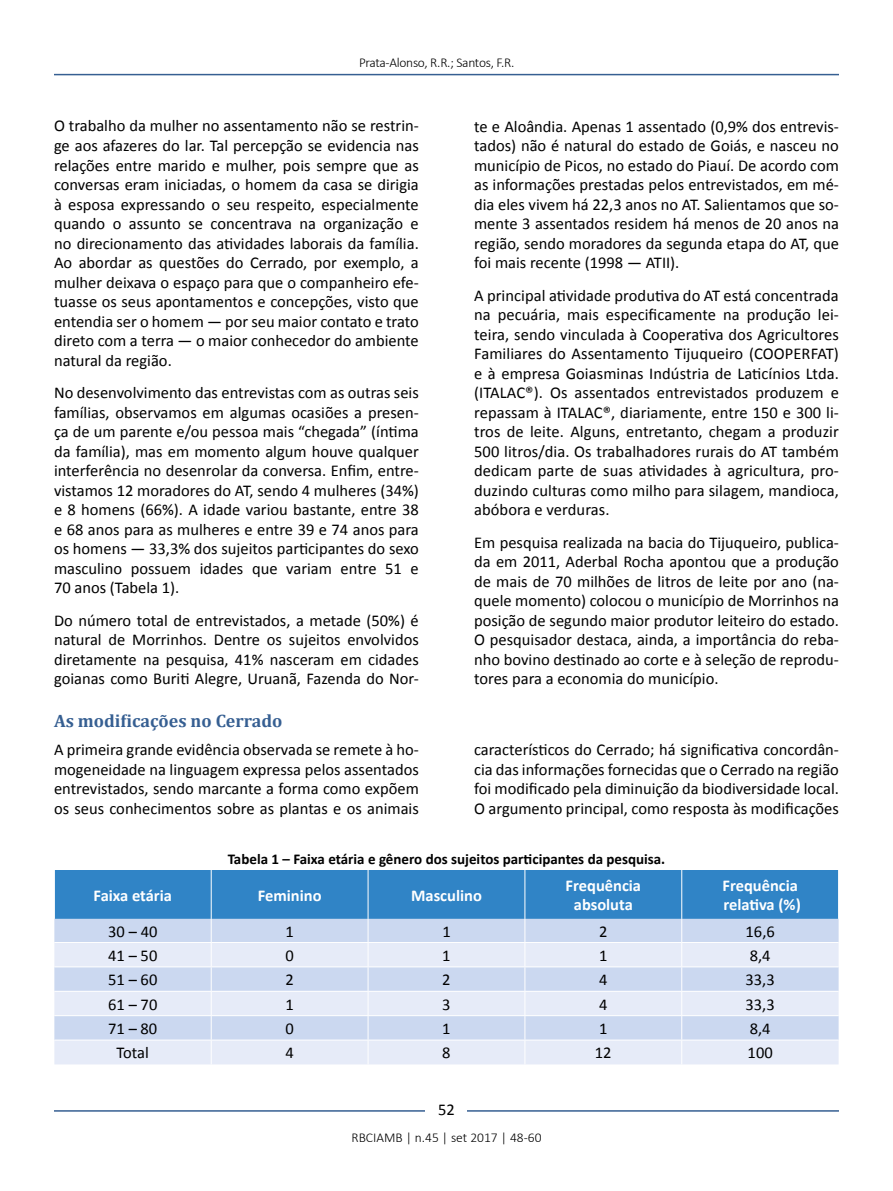
<style>
.page{position:relative;width:893px;height:1191px;background:#fff}
.page>*{position:absolute;margin:0;border:0;box-sizing:border-box;transform-origin:0 0}
.t1{font:700 18px "Cambria";color:#365f92}
.t2{font:16.5px/19.5px "Calibri";color:#000;text-align:justify}
.t3{font:700 16.5px/19.5px "Calibri";color:#fff;text-align:center}
.t4{font:700 15px "Calibri";color:#000}
.t5{font:300 13.5px "Calibri";letter-spacing:-.015em;color:#000}
</style>
<div class="page">
<hr style="left:54px;top:74px;width:785px;height:1px;background:#365f92">
<hr style="left:54px;top:1110px;width:785px;height:1px;background:#365f92">
<div style="left:426px;top:1096px;width:41px;height:26px;background:#fff"></div>
<svg style="left:54px;top:870px;width:785px;height:194px;background:#afcbe8"></svg>
<p class="t5" style="left:359px;top:54px;width:157px">Prata-Alonso, R.R.; Santos, F.R.</p>
<p class="t2" style="left:54px;top:116px;width:366px">O trabalho da mulher no assentamento não se restrin&shy;ge aos afazeres do lar. Tal percepção se evidencia nas relações entre marido e mulher, pois sempre que as conversas eram iniciadas, o homem da casa se dirigia à esposa expressando o seu respeito, especialmente quando o assunto se concentrava na organização e no direcionamento das atividades laborais da família.<br>Ao abordar as questões do Cerrado, por exemplo, a mulher deixava o espaço para que o companheiro efe&shy;tuasse os seus apontamentos e concepções, visto que entendia ser o homem — por seu maior contato e trato direto com a terra — o maior conhecedor do ambiente natural da região.</p>
<p class="t2" style="left:54px;top:383px;width:366px">No desenvolvimento das entrevistas com as outras seis famílias, observamos em algumas ocasiões a presen&shy;ça de um parente e/ou pessoa mais “chegada” (íntima da família), mas em momento algum houve qualquer interferência no desenrolar da conversa. Enfim, entre&shy;vistamos 12 moradores do AT, sendo 4 mulheres (34%) e 8 homens (66%). A idade variou bastante, entre 38 e 68 anos para as mulheres e entre 39 e 74 anos para os homens — 33,3% dos sujeitos participantes do sexo masculino possuem idades que variam entre 51 e 70 anos (Tabela 1).</p>
<p class="t2" style="left:54px;top:610px;width:366px">Do número total de entrevistados, a metade (50%) é natural de Morrinhos. Dentre os sujeitos envolvidos diretamente na pesquisa, 41% nasceram em cidades goianas como Buriti Alegre, Uruanã, Fazenda do Nor-</p>
<p class="t2" style="left:474px;top:116px;width:366px">te e Aloândia. Apenas 1 assentado (0,9% dos entrevis&shy;tados) não é natural do estado de Goiás, e nasceu no município de Picos, no estado do Piauí. De acordo com as informações prestadas pelos entrevistados, em mé&shy;dia eles vivem há 22,3 anos no AT. Salientamos que so&shy;mente 3 assentados residem há menos de 20 anos na região, sendo moradores da segunda etapa do AT, que foi mais recente (1998 — ATII).</p>
<p class="t2" style="left:474px;top:285px;width:366px">A principal atividade produtiva do AT está concentrada na pecuária, mais especificamente na produção lei&shy;teira, sendo vinculada à Cooperativa dos Agricultores Familiares do Assentamento Tijuqueiro (COOPERFAT) e à empresa Goiasminas Indústria de Laticínios Ltda. (ITALAC®). Os assentados entrevistados produzem e repassam à ITALAC®, diariamente, entre 150 e 300 li&shy;tros de leite. Alguns, entretanto, chegam a produzir 500 litros/dia. Os trabalhadores rurais do AT também dedicam parte de suas atividades à agricultura, pro&shy;duzindo culturas como milho para silagem, mandioca, abóbora e verduras.</p>
<p class="t2" style="left:474px;top:532px;width:366px">Em pesquisa realizada na bacia do Tijuqueiro, publica&shy;da em 2011, Aderbal Rocha apontou que a produção de mais de 70 milhões de litros de leite por ano (na&shy;quele momento) colocou o município de Morrinhos na posição de segundo maior produtor leiteiro do estado.<br>O pesquisador destaca, ainda, a importância do reba&shy;nho bovino destinado ao corte e à seleção de reprodu&shy;tores para a economia do município.</p>
<p class="t1" style="left:54px;top:708px;width:230px">As modificações no Cerrado</p>
<p class="t2" style="left:54px;top:740px;width:366px">A primeira grande evidência observada se remete à ho&shy;mogeneidade na linguagem expressa pelos assentados entrevistados, sendo marcante a forma como expõem os seus conhecimentos sobre as plantas e os animais</p>
<p class="t2" style="left:474px;top:740px;width:366px">característicos do Cerrado; há significativa concordân&shy;cia das informações fornecidas que o Cerrado na região foi modificado pela diminuição da biodiversidade local.<br>O argumento principal, como resposta às modificações</p>
<p class="t4" style="left:228px;top:849px;width:439px">Tabela 1 – Faixa etária e gênero dos sujeitos participantes da pesquisa.</p>
<p class="t3" style="left:94px;top:885px;width:80px">Faixa etária</p>
<p class="t3" style="left:258px;top:885px;width:65px">Feminino</p>
<p class="t3" style="left:411px;top:885px;width:72px">Masculino</p>
<p class="t3" style="left:566px;top:875px;width:77px">Frequência absoluta</p>
<p class="t3" style="left:722px;top:875px;width:80px;text-align:left">Frequência relativa (%)</p>
<p class="t2" style="left:108px;top:921px;width:51px">30 – 40</p>
<p class="t2" style="left:285px;top:921px;width:10px">1</p>
<p class="t2" style="left:442px;top:921px;width:10px">1</p>
<p class="t2" style="left:599px;top:921px;width:10px">2</p>
<p class="t2" style="left:746px;top:921px;width:31px">16,6</p>
<p class="t2" style="left:108px;top:945px;width:51px">41 – 50</p>
<p class="t2" style="left:285px;top:945px;width:10px">0</p>
<p class="t2" style="left:442px;top:945px;width:10px">1</p>
<p class="t2" style="left:599px;top:945px;width:10px">1</p>
<p class="t2" style="left:750px;top:945px;width:22px">8,4</p>
<p class="t2" style="left:108px;top:970px;width:51px">51 – 60</p>
<p class="t2" style="left:285px;top:970px;width:10px">2</p>
<p class="t2" style="left:442px;top:970px;width:10px">2</p>
<p class="t2" style="left:599px;top:970px;width:10px">4</p>
<p class="t2" style="left:746px;top:970px;width:31px">33,3</p>
<p class="t2" style="left:108px;top:994px;width:51px">61 – 70</p>
<p class="t2" style="left:285px;top:994px;width:10px">1</p>
<p class="t2" style="left:442px;top:994px;width:10px">3</p>
<p class="t2" style="left:599px;top:994px;width:10px">4</p>
<p class="t2" style="left:745px;top:994px;width:31px">33,3</p>
<p class="t2" style="left:108px;top:1019px;width:51px">71 – 80</p>
<p class="t2" style="left:285px;top:1019px;width:10px">0</p>
<p class="t2" style="left:442px;top:1019px;width:10px">1</p>
<p class="t2" style="left:599px;top:1019px;width:10px">1</p>
<p class="t2" style="left:750px;top:1019px;width:22px">8,4</p>
<p class="t2" style="left:117px;top:1043px;width:34px">Total</p>
<p class="t2" style="left:285px;top:1043px;width:10px">4</p>
<p class="t2" style="left:442px;top:1043px;width:10px">8</p>
<p class="t2" style="left:595px;top:1043px;width:18px">12</p>
<p class="t2" style="left:748px;top:1043px;width:27px">100</p>
<p class="t2" style="left:438px;top:1100px;width:18px">52</p>
<p class="t5" style="left:351px;top:1129px;width:192px">RBCIAMB | n.45 | set 2017 | 48-60</p>
</div>
